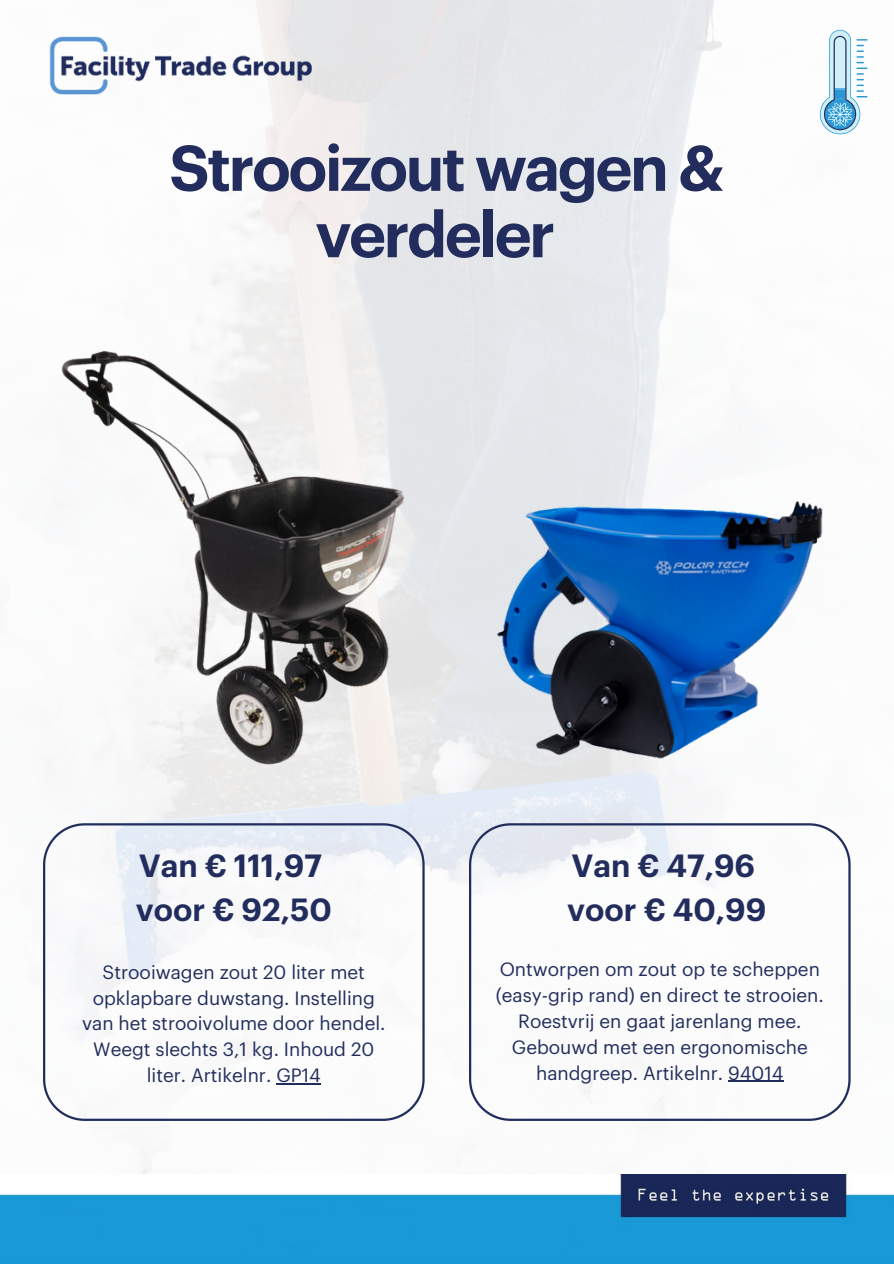
<style>
.page{position:relative;width:894px;height:1264px;background:#fff}
.page>*{position:absolute;margin:0;border:0;box-sizing:border-box;transform-origin:0 0}
.t1{font:600 63.15px/66.3px "Graphik";letter-spacing:-.04em;color:#222d5d;text-align:center}
.t2{font:600 31.35px/43.8px "Graphik";color:#222d5d}
.t3{font:18.9px/25.8px "Graphik";color:#222d5d;text-align:center}
</style>
<div class="page">
<img style="left:76px;top:0;width:792px;height:1174px">
<img style="left:0;top:1174px;width:893px;height:89px">
<img style="left:49px;top:30px;width:276px;height:84px">
<svg style="left:43px;top:823px;width:381px;height:297px"></svg>
<svg style="left:469px;top:823px;width:381px;height:297px"></svg>
<img style="left:61px;top:344px;width:349px;height:425px">
<img style="left:491px;top:485px;width:342px;height:285px">
<hr style="left:276px;top:1083px;width:45px;height:1px;background:#222d5d">
<hr style="left:728px;top:1080px;width:55px;height:1px;background:#222d5d">
<svg style="left:819px;top:30px;width:47px;height:104px"></svg>
<h2 class="t1" style="left:169px;top:137px;width:556px">Strooizout wagen &amp; verdeler</h2>
<p class="t2" style="left:136px;top:844px;width:197px">Van € 111,97 voor € 92,50</p>
<h2 class="t3" style="left:82px;top:959px;width:305px">Strooiwagen zout 20 liter met opklapbare duwstang. Instelling van het strooivolume door hendel.<br>Weegt slechts 3,1 kg. Inhoud 20 liter. Artikelnr. GP14</h2>
<p class="t2" style="left:567px;top:844px;width:200px">Van € 47,96 voor € 40,99</p>
<p class="t3" style="left:495px;top:957px;width:329px">Ontworpen om zout op te scheppen (easy-grip rand) en direct te strooien.<br>Roestvrij en gaat jarenlang mee.<br>Gebouwd met een ergonomische handgreep. Artikelnr. 94014</p>
</div>
